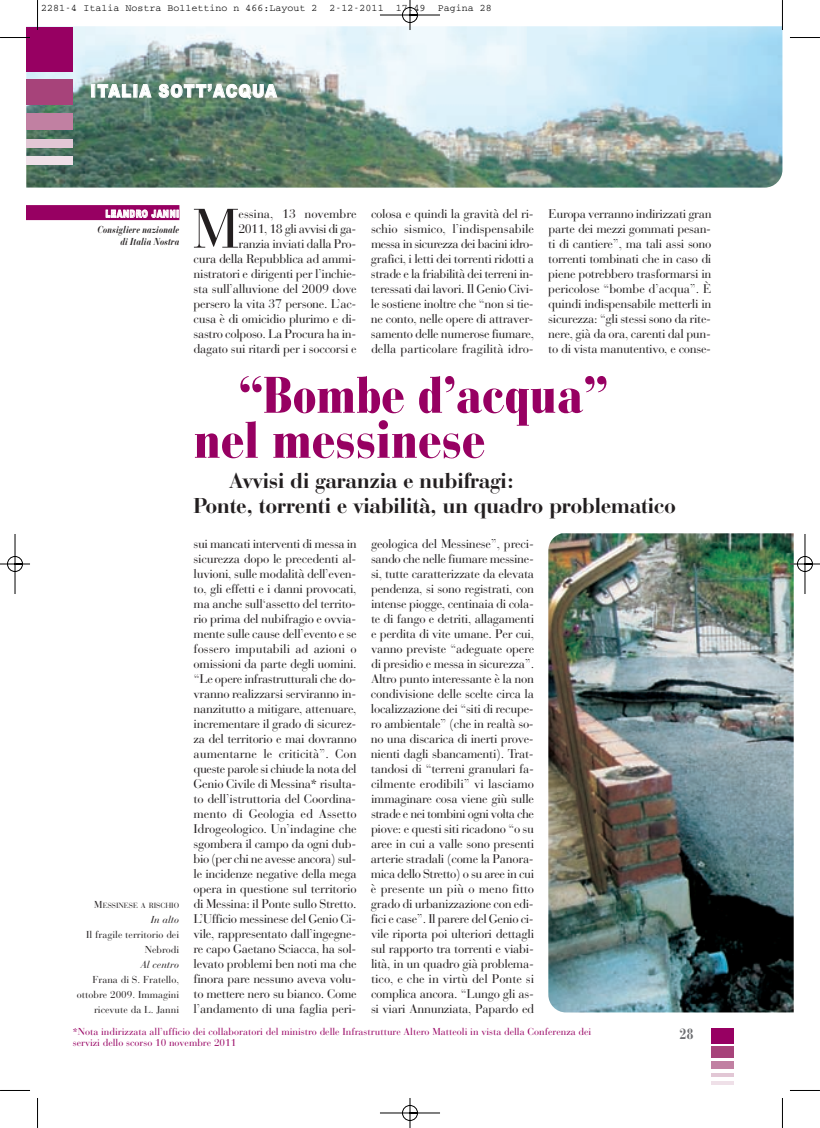
<style>
.page{position:relative;width:820px;height:1128px;background:#fff}
.page>*{position:absolute;margin:0;border:0;box-sizing:border-box;transform-origin:0 0}
.t1{font:55.12px "Bauer Bodoni";color:#231f20}
.t2{font:900 condensed 53.75px/45px "Bauer Bodoni BT";color:#970062}
.t3{font:700 22.5px/25px "Bauer Bodoni BT";letter-spacing:.005em;color:#231f20}
.t4{font:900 17.5px "Arial";letter-spacing:.075em;color:#fff;scale:.85 1}
.t5{font:700 condensed 15px "Bauer Bodoni";color:#6c6d70}
.t6{font:12.5px/15px "Bauer Bodoni";letter-spacing:-.025em;color:#231f20;text-align:justify}
.t7{font:10px/10.6px "Bauer Bodoni";color:#970062}
.t8{font:10px/15px "Bauer Bodoni";color:#231f20;text-align:right}
.t9{font:10px "Courier";color:#000}
.t10{font:italic 700 10px/12px "Bauer Bodoni";color:#231f20;text-align:right;scale:.85 1}
.t11{font:italic 10px "Bauer Bodoni";color:#231f20}
.t12{font:900 10px "Arial";letter-spacing:.08em;color:#fff;scale:.72 1}
.t13{font:7.5px "Bauer Bodoni";color:#231f20}
.s1{font-size:10px}
</style>
<div class="page">
<img style="left:0;top:0;width:819px;height:1127px">
<p class="t9" style="left:41px;top:5px;width:451px">2281-4 Italia Nostra Bollettino n 466:Layout 2 2-12-2011 17:49 Pagina 28</p>
<h3 class="t4" style="left:90px;top:81px;width:221px">ITALIA SOTT’ACQUA</h3>
<p class="t12" style="left:105px;top:208px;width:103px">LEANDRO JANNI</p>
<p class="t10" style="left:98px;top:225px;width:98px">Consigliere nazionale di Italia Nostra</p>
<p class="t6" style="left:193px;top:207px;width:165px;text-align:right">essina, 13 novembre<br>2011, 18 gli avvisi di ga-<br>ranzia inviati dalla Pro-<br>cura della Repubblica ad ammi&shy;nistratori e dirigenti per l’inchie&shy;sta sull’alluvione del 2009 dove persero la vita 37 persone. L’ac&shy;cusa è di omicidio plurimo e di&shy;sastro colposo. La Procura ha in&shy;dagato sui ritardi per i soccorsi e</p>
<h1 class="t1" style="left:193px;top:209px;width:47px">M</h1>
<p class="t6" style="left:371px;top:207px;width:165px">colosa e quindi la gravità del ri&shy;schio sismico, l’indispensabile messa in sicurezza dei bacini idro&shy;grafici, i letti dei torrenti ridotti a strade e la friabilità dei terreni in&shy;teressati dai lavori. Il Genio Civi&shy;le sostiene inoltre che “non si tie&shy;ne conto, nelle opere di attraver&shy;samento delle numerose fiumare, della particolare fragilità idro-</p>
<p class="t6" style="left:548px;top:207px;width:165px">Europa verranno indirizzati gran parte dei mezzi gommati pesan&shy;ti di cantiere”, ma tali assi sono torrenti tombinati che in caso di piene potrebbero trasformarsi in pericolose “bombe d’acqua”. È quindi indispensabile metterli in sicurezza: “gli stessi sono da rite&shy;nere, già da ora, carenti dal pun&shy;to di vista manutentivo, e conse-</p>
<p class="t13" style="left:94px;top:902px;width:86px"><span class="s1">M</span>ESSINESE A RISCHIO</p>
<p class="t11" style="left:151px;top:915px;width:30px">In alto</p>
<p class="t8" style="left:86px;top:928px;width:94px">Il fragile territorio dei<br>Nebrodi</p>
<p class="t11" style="left:141px;top:960px;width:40px">Al centro</p>
<p class="t8" style="left:77px;top:973px;width:104px">Frana di S. Fratello, ottobre 2009. Immagini ricevute da L. Janni</p>
<h2 class="t2" style="left:193px;top:379px;width:416px;text-indent:45px">“Bombe d’acqua” nel messinese</h2>
<h3 class="t3" style="left:193px;top:470px;width:483px;text-indent:37px">Avvisi di garanzia e nubifragi:<br>Ponte, torrenti e viabilità, un quadro problematico</h3>
<p class="t6" style="left:193px;top:537px;width:165px">sui mancati interventi di messa in sicurezza dopo le precedenti al&shy;luvioni, sulle modalità dell’even&shy;to, gli effetti e i danni provocati, ma anche sull‘assetto del territo&shy;rio prima del nubifragio e ovvia&shy;mente sulle cause dell’evento e se fossero imputabili ad azioni o omissioni da parte degli uomini. “Le opere infrastrutturali che do&shy;vranno realizzarsi serviranno in&shy;nanzitutto a mitigare, attenuare, incrementare il grado di sicurez&shy;za del territorio e mai dovranno aumentarne le criticità”. Con queste parole si chiude la nota del Genio Civile di Messina* risulta&shy;to dell’istruttoria del Coordina&shy;mento di Geologia ed Assetto Idrogeologico. Un’indagine che sgombera il campo da ogni dub&shy;bio (per chi ne avesse ancora) sul&shy;le incidenze negative della mega opera in questione sul territorio di Messina: il Ponte sullo Stretto.<br>L’Ufficio messinese del Genio Ci&shy;vile, rappresentato dall’ingegne&shy;re capo Gaetano Sciacca, ha sol&shy;levato problemi ben noti ma che finora pare nessuno aveva volu&shy;to mettere nero su bianco. Come l’andamento di una faglia peri-</p>
<p class="t6" style="left:371px;top:537px;width:165px">geologica del Messinese”, preci&shy;sando che nelle fiumare messine&shy;si, tutte caratterizzate da elevata pendenza, si sono registrati, con intense piogge, centinaia di cola&shy;te di fango e detriti, allagamenti e perdita di vite umane. Per cui, vanno previste “adeguate opere di presidio e messa in sicurezza”.<br>Altro punto interessante è la non condivisione delle scelte circa la localizzazione dei “siti di recupe&shy;ro ambientale” (che in realtà so&shy;no una discarica di inerti prove&shy;nienti dagli sbancamenti). Trat&shy;tandosi di “terreni granulari fa&shy;cilmente erodibili” vi lasciamo immaginare cosa viene giù sulle strade e nei tombini ogni volta che piove: e questi siti ricadono “o su aree in cui a valle sono presenti arterie stradali (come la Panora&shy;mica dello Stretto) o su aree in cui è presente un più o meno fitto grado di urbanizzazione con edi&shy;fici e case”. Il parere del Genio ci&shy;vile riporta poi ulteriori dettagli sul rapporto tra torrenti e viabi&shy;lità, in un quadro già problema&shy;tico, e che in virtù del Ponte si complica ancora. “Lungo gli as&shy;si viari Annunziata, Papardo ed</p>
<p class="t7" style="left:73px;top:1027px;width:520px">*Nota indirizzata all’ufficio dei collaboratori del ministro delle Infrastrutture Altero Matteoli in vista della Conferenza dei servizi dello scorso 10 novembre 2011</p>
<p class="t5" style="left:679px;top:1028px;width:16px">28</p>
</div>
